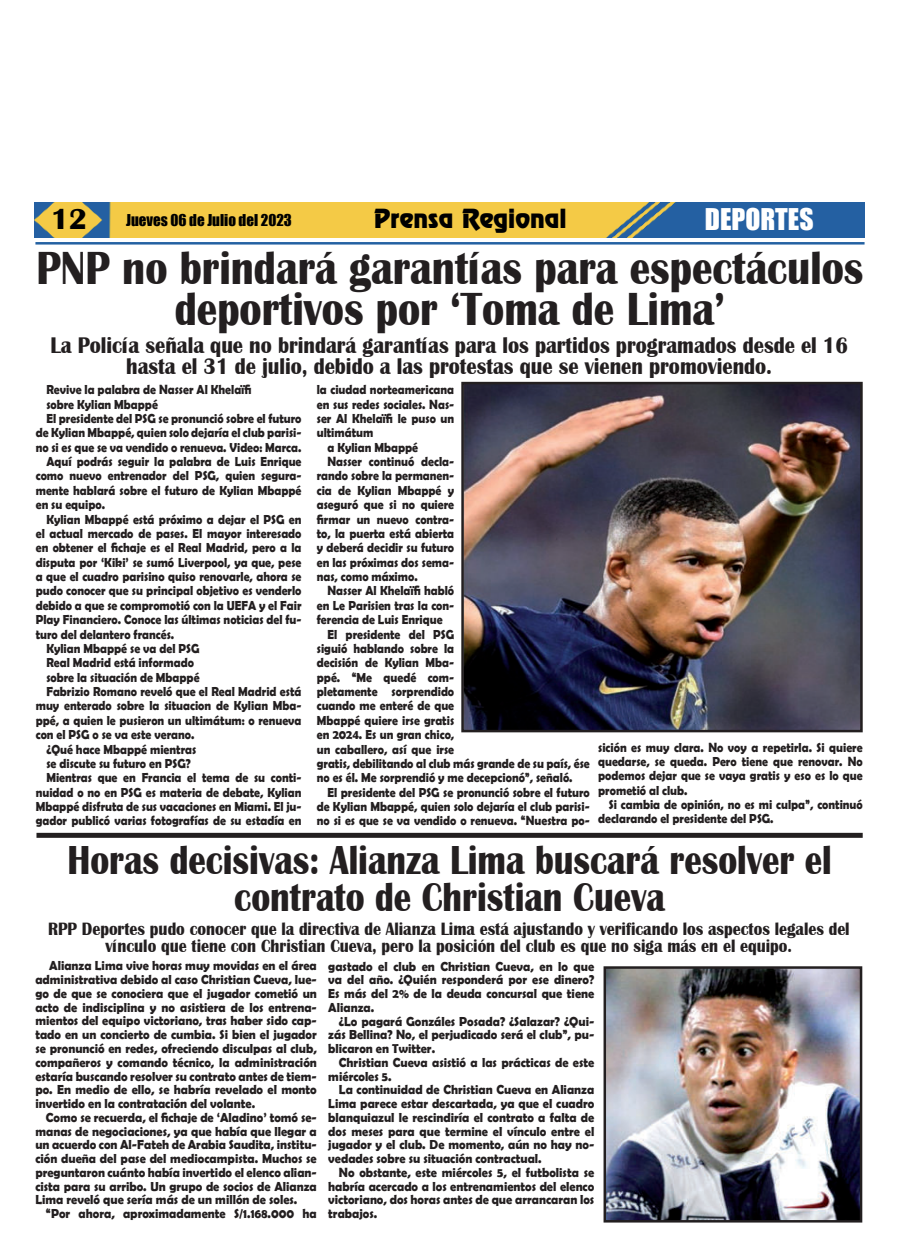
<style>
.page{position:relative;width:900px;height:1258px;background:#fff}
.page>*{position:absolute;margin:0;border:0;box-sizing:border-box;transform-origin:0 0}
.t1{font:700 47.75px/41.2px "Britannic";color:#231f20;text-align:center;scale:.86 1}
.t2{font:700 41.62px/37.5px "Britannic";color:#231f20;text-align:center;scale:.84 1}
.t3{font:700 30px "Britannic";color:#000}
.t4{font:27.5px "Impact";color:#fff}
.t5{font:23.75px "Renfrew Normal";color:#000}
.t6{font:700 23.25px/21.2px "Britannic";color:#231f20;text-align:center;scale:.88 1}
.t7{font:700 18.38px/17.5px "Britannic";color:#231f20;text-align:center;scale:.87 1}
.t8{font:15px "Impact";color:#000}
.t9{font:700 13.12px/14.4px "Berlin Sans FB Demi";color:#231f20;text-align:justify;scale:.9 1}
.t10{font:700 13.12px/13.8px "Berlin Sans FB Demi";color:#231f20;text-align:justify;scale:.94 1}
</style>
<div class="page">
<img style="left:35px;top:203px;width:830px;height:35px">
<hr style="left:35px;top:242px;width:830px;height:3px;background:#2361a2">
<img style="left:465px;top:386px;width:394px;height:342px">
<div style="left:461px;top:382px;width:402px;height:350px;border:3px solid #231f20"></div>
<div style="left:36px;top:833px;width:827px;height:5px;background:#231f20"></div>
<img style="left:608px;top:970px;width:250px;height:248px">
<div style="left:604px;top:966px;width:258px;height:256px;border:3px solid #231f20"></div>
<h3 class="t3" style="left:51px;top:203px;width:38px">12</h3>
<p class="t8" style="left:126px;top:212px;width:167px">Jueves 06 de Julio del 2023</p>
<h3 class="t5" style="left:374px;top:209px;width:194px">Prensa Regional</h3>
<h3 class="t4" style="left:705px;top:205px;width:110px">DEPORTES</h3>
<h1 class="t1" style="left:36px;top:247px;width:963px">PNP no brindará garantías para espectáculos deportivos por ‘Toma de Lima’</h1>
<h3 class="t6" style="left:50px;top:334px;width:908px">La Policía señala que no brindará garantías para los partidos programados desde el 16 hasta el 31 de julio, debido a las protestas que se vienen promoviendo.</h3>
<p class="t9" style="left:46px;top:382px;width:230px">Revive la palabra de Nasser Al Khelaïfi</p>
<p class="t9" style="left:46px;top:398px;width:126px">sobre Kylian Mbappé</p>
<p class="t9" style="left:46px;top:412px;width:285px">El presidente del PSG se pronunció sobre el futuro</p>
<p class="t9" style="left:36px;top:426px;width:297px">de Kylian Mbappé, quien solo dejaría el club parisi-</p>
<p class="t9" style="left:36px;top:441px;width:297px">no si es que se va vendido o renueva. Video: Marca.</p>
<p class="t9" style="left:46px;top:455px;width:285px">Aquí podrás seguir la palabra de Luis Enrique</p>
<p class="t9" style="left:36px;top:469px;width:297px">como nuevo entrenador del PSG, quien segura-</p>
<p class="t9" style="left:36px;top:484px;width:297px">mente hablará sobre el futuro de Kylian Mbappé</p>
<p class="t9" style="left:36px;top:498px;width:79px">en su equipo.</p>
<p class="t9" style="left:46px;top:512px;width:285px">Kylian Mbappé está próximo a dejar el PSG en</p>
<p class="t9" style="left:36px;top:527px;width:297px">el actual mercado de pases. El mayor interesado</p>
<p class="t9" style="left:36px;top:540px;width:297px">en obtener el fichaje es el Real Madrid, pero a la</p>
<p class="t9" style="left:36px;top:556px;width:297px">disputa por ‘Kiki’ se sumó Liverpool, ya que, pese</p>
<p class="t9" style="left:36px;top:570px;width:297px">a que el cuadro parisino quiso renovarle, ahora se</p>
<p class="t9" style="left:36px;top:584px;width:297px">pudo conocer que su principal objetivo es venderlo</p>
<p class="t9" style="left:36px;top:599px;width:297px">debido a que se compromotió con la UEFA y el Fair</p>
<p class="t9" style="left:36px;top:613px;width:297px">Play Financiero. Conoce las últimas noticias del fu-</p>
<p class="t9" style="left:36px;top:627px;width:155px">turo del delantero francés.</p>
<p class="t9" style="left:46px;top:642px;width:172px">Kylian Mbappé se va del PSG</p>
<p class="t9" style="left:46px;top:656px;width:165px">Real Madrid está informado</p>
<p class="t9" style="left:46px;top:671px;width:172px">sobre la situación de Mbappé</p>
<p class="t9" style="left:46px;top:685px;width:285px">Fabrizio Romano reveló que el Real Madrid está</p>
<p class="t9" style="left:36px;top:699px;width:297px">muy enterado sobre la situacion de Kylian Mba-</p>
<p class="t9" style="left:36px;top:714px;width:297px">ppé, a quien le pusieron un ultimátum: o renueva</p>
<p class="t9" style="left:36px;top:728px;width:178px">con el PSG o se va este verano.</p>
<p class="t9" style="left:46px;top:742px;width:168px">¿Qué hace Mbappé mientras</p>
<p class="t9" style="left:46px;top:757px;width:162px">se discute su futuro en PSG?</p>
<p class="t9" style="left:46px;top:771px;width:285px">Mientras que en Francia el tema de su conti-</p>
<p class="t9" style="left:36px;top:786px;width:297px">nuidad o no en PSG es materia de debate, Kylian</p>
<p class="t9" style="left:36px;top:800px;width:297px">Mbappé disfruta de sus vacaciones en Miami. El ju-</p>
<p class="t9" style="left:36px;top:814px;width:297px">gador publicó varias fotografías de su estadía en</p>
<p class="t9" style="left:317px;top:383px;width:154px">la ciudad norteamericana</p>
<p class="t9" style="left:317px;top:397px;width:154px">en sus redes sociales. Nas-</p>
<p class="t9" style="left:317px;top:411px;width:154px">ser Al Khelaïfi le puso un</p>
<p class="t9" style="left:317px;top:426px;width:64px">ultimátum</p>
<p class="t9" style="left:327px;top:441px;width:102px">a Kylian Mbappé</p>
<p class="t9" style="left:327px;top:455px;width:142px">Nasser continuó decla-</p>
<p class="t9" style="left:317px;top:469px;width:154px">rando sobre la permanen-</p>
<p class="t9" style="left:317px;top:484px;width:154px">cia de Kylian Mbappé y</p>
<p class="t9" style="left:317px;top:498px;width:154px">aseguró que si no quiere</p>
<p class="t9" style="left:317px;top:512px;width:154px">firmar un nuevo contra-</p>
<p class="t9" style="left:317px;top:527px;width:154px">to, la puerta está abierta</p>
<p class="t9" style="left:317px;top:541px;width:154px">y deberá decidir su futuro</p>
<p class="t9" style="left:317px;top:556px;width:154px">en las próximas dos sema-</p>
<p class="t9" style="left:317px;top:570px;width:114px">nas, como máximo.</p>
<p class="t9" style="left:327px;top:583px;width:142px">Nasser Al Khelaïfi habló</p>
<p class="t9" style="left:317px;top:599px;width:154px">en Le Parisien tras la con-</p>
<p class="t9" style="left:317px;top:613px;width:141px">ferencia de Luis Enrique</p>
<p class="t9" style="left:327px;top:627px;width:142px">El presidente del PSG</p>
<p class="t9" style="left:317px;top:642px;width:154px">siguió hablando sobre la</p>
<p class="t9" style="left:317px;top:656px;width:154px">decisión de Kylian Mba-</p>
<p class="t9" style="left:317px;top:670px;width:154px">ppé. “Me quedé com-</p>
<p class="t9" style="left:317px;top:685px;width:154px">pletamente sorprendido</p>
<p class="t9" style="left:317px;top:699px;width:154px">cuando me enteré de que</p>
<p class="t9" style="left:317px;top:714px;width:154px">Mbappé quiere irse gratis</p>
<p class="t9" style="left:317px;top:728px;width:154px">en 2024. Es un gran chico,</p>
<p class="t9" style="left:317px;top:742px;width:154px">un caballero, así que irse</p>
<p class="t9" style="left:317px;top:757px;width:305px">gratis, debilitando al club más grande de su país, ése</p>
<p class="t9" style="left:317px;top:771px;width:286px">no es él. Me sorprendió y me decepcionó”, señaló.</p>
<p class="t9" style="left:327px;top:785px;width:293px">El presidente del PSG se pronunció sobre el futuro</p>
<p class="t9" style="left:317px;top:800px;width:305px">de Kylian Mbappé, quien solo dejaría el club parisi-</p>
<p class="t9" style="left:317px;top:814px;width:305px">no si es que se va vendido o renueva. “Nuestra po-</p>
<p class="t9" style="left:598px;top:740px;width:295px">sición es muy clara. No voy a repetirla. Si quiere quedarse, se queda. Pero tiene que renovar. No podemos dejar que se vaya gratis y eso es lo que prometió al club.</p>
<p class="t9" style="left:598px;top:798px;width:295px;text-indent:11px">Si cambia de opinión, no es mi culpa”, continuó declarando el presidente del PSG.</p>
<h2 class="t2" style="left:67px;top:841px;width:911px">Horas decisivas: Alianza Lima buscará resolver el contrato de Christian Cueva</h2>
<h3 class="t7" style="left:48px;top:920px;width:923px">RPP Deportes pudo conocer que la directiva de Alianza Lima está ajustando y verificando los aspectos legales del vínculo que tiene con Christian Cueva, pero la posición del club es que no siga más en el equipo.</h3>
<p class="t10" style="left:35px;top:960px;width:301px;text-indent:14px">Alianza Lima vive horas muy movidas en el área administrativa debido al caso Christian Cueva, lue&shy;go de que se conociera que el jugador cometió un acto de indisciplina y no asistiera de los entrena&shy;mientos del equipo victoriano, tras haber sido cap&shy;tado en un concierto de cumbia. Si bien el jugador se pronunció en redes, ofreciendo disculpas al club, compañeros y comando técnico, la administración estaría buscando resolver su contrato antes de tiem&shy;po. En medio de ello, se habría revelado el monto invertido en la contratación del volante.</p>
<p class="t10" style="left:35px;top:1110px;width:301px;text-indent:11px">Como se recuerda, el fichaje de ‘Aladino’ tomó se&shy;manas de negociaciones, ya que había que llegar a un acuerdo con Al-Fateh de Arabia Saudita, institu&shy;ción dueña del pase del mediocampista. Muchos se preguntaron cuánto había invertido el elenco alian&shy;cista para su arribo. Un grupo de socios de Alianza Lima reveló que sería más de un millón de soles.</p>
<p class="t10" style="left:46px;top:1207px;width:290px">“Por ahora, aproximadamente S/1.168.000 ha</p>
<p class="t10" style="left:328px;top:960px;width:285px">gastado el club en Christian Cueva, en lo que va del año. ¿Quién responderá por ese dinero?<br>Es más del 2% de la deuda concursal que tiene Alianza.</p>
<p class="t10" style="left:328px;top:1015px;width:285px;text-indent:11px">¿Lo pagará Gonzáles Posada? ¿Salazar? ¿Qui&shy;zás Bellina? No, el perjudicado será el club”, pu&shy;blicaron en Twitter.</p>
<p class="t10" style="left:328px;top:1056px;width:284px;text-indent:11px">Christian Cueva asistió a las prácticas de este miércoles 5.</p>
<p class="t10" style="left:328px;top:1083px;width:285px;text-indent:11px">La continuidad de Christian Cueva en Alianza Lima parece estar descartada, ya que el cuadro blanquiazul le rescindiría el contrato a falta de dos meses para que termine el vínculo entre el jugador y el club. De momento, aún no hay no&shy;vedades sobre su situación contractual.</p>
<p class="t10" style="left:328px;top:1166px;width:284px;text-indent:11px">No obstante, este miércoles 5, el futbolista se habría acercado a los entrenamientos del elenco victoriano, dos horas antes de que arrancaran los trabajos.</p>
</div>
